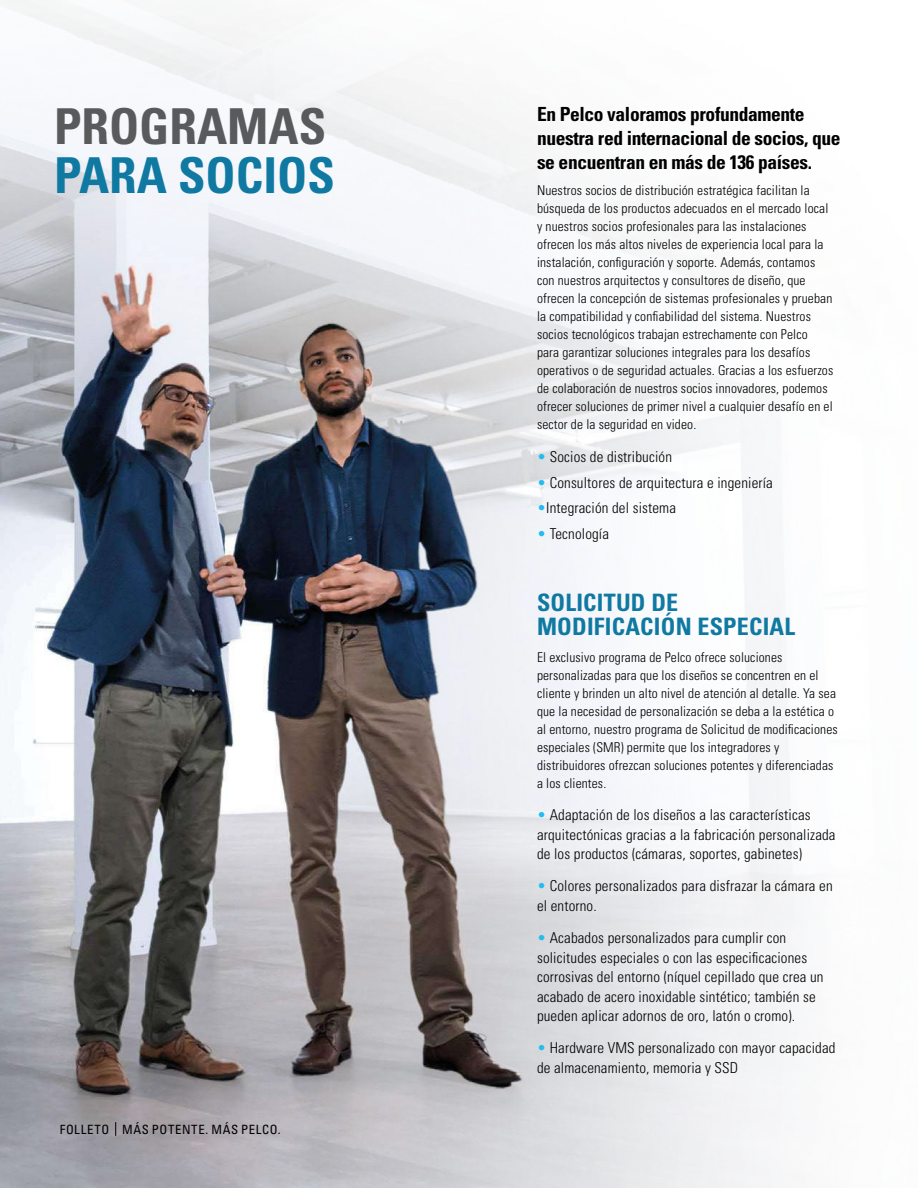
<style>
.page{position:relative;width:918px;height:1188px;background:#fff}
.page>*{position:absolute;margin:0;border:0;box-sizing:border-box;transform-origin:0 0}
.t1{font:700 condensed 49.5px "Univers LT Std";color:#0f79a2}
.t2{font:700 condensed 49.5px "Univers LT Std";color:#595a5c}
.t3{font:700 condensed 24px/24px "Univers LT Std";letter-spacing:.01em;color:#0f79a2}
.t4{font:700 condensed 19.5px/24px "Univers LT Std";letter-spacing:-.02em;color:#000}
.t5{font:300 condensed 15px/19.5px "Univers LT Std";letter-spacing:.01em;color:#000}
.t6{font:300 condensed 13.5px/18px "Univers LT Std";letter-spacing:.01em;color:#000}
.t7{font:condensed 12.75px "Univers LT Std";letter-spacing:.05em;color:#000}
.s1{color:#22bcef}
</style>
<div class="page">
<img style="left:0;top:0;width:799px;height:1188px">
<svg style="left:115px;top:1122px;width:1px;height:14px"></svg>
<h1 class="t2" style="left:54px;top:96px;width:274px">PROGRAMAS</h1>
<h1 class="t1" style="left:54px;top:145px;width:282px">PARA SOCIOS</h1>
<p class="t7" style="left:60px;top:1121px;width:222px">FOLLETO MÁS POTENTE. MÁS PELCO.</p>
<h3 class="t4" style="left:537px;top:102px;width:305px">En Pelco valoramos profundamente nuestra red internacional de socios, que se encuentran en más de 136 países.</h3>
<p class="t6" style="left:537px;top:182px;width:298px">Nuestros socios de distribución estratégica facilitan la búsqueda de los productos adecuados en el mercado local y nuestros socios profesionales para las instalaciones ofrecen los más altos niveles de experiencia local para la instalación, configuración y soporte. Además, contamos con nuestros arquitectos y consultores de diseño, que ofrecen la concepción de sistemas profesionales y prueban la compatibilidad y confiabilidad del sistema. Nuestros socios tecnológicos trabajan estrechamente con Pelco<br>para garantizar soluciones integrales para los desafíos operativos o de seguridad actuales. Gracias a los esfuerzos de colaboración de nuestros socios innovadores, podemos ofrecer soluciones de primer nivel a cualquier desafío en el sector de la seguridad en video.</p>
<p class="t5" style="left:537px;top:447px;width:136px"><span class="s1">•</span> Socios de distribución</p>
<p class="t5" style="left:537px;top:473px;width:237px"><span class="s1">•</span> Consultores de arquitectura e ingeniería</p>
<p class="t5" style="left:537px;top:498px;width:141px"><span class="s1">•</span>Integración del sistema</p>
<p class="t5" style="left:537px;top:524px;width:74px"><span class="s1">•</span> Tecnología</p>
<h2 class="t3" style="left:537px;top:591px;width:260px">SOLICITUD DE<br>MODIFICACIÓN ESPECIAL</h2>
<p class="t6" style="left:537px;top:648px;width:302px">El exclusivo programa de Pelco ofrece soluciones personalizadas para que los diseños se concentren en el cliente y brinden un alto nivel de atención al detalle. Ya sea que la necesidad de personalización se deba a la estética o al entorno, nuestro programa de Solicitud de modificaciones especiales (SMR) permite que los integradores y distribuidores ofrezcan soluciones potentes y diferenciadas a los clientes.</p>
<p class="t5" style="left:537px;top:805px;width:300px"><span class="s1">•</span> Adaptación de los diseños a las características arquitectónicas gracias a la fabricación personalizada de los productos (cámaras, soportes, gabinetes)</p>
<p class="t5" style="left:537px;top:876px;width:297px"><span class="s1">•</span> Colores personalizados para disfrazar la cámara en el entorno.</p>
<p class="t5" style="left:537px;top:928px;width:288px"><span class="s1">•</span> Acabados personalizados para cumplir con solicitudes especiales o con las especificaciones corrosivas del entorno (níquel cepillado que crea un acabado de acero inoxidable sintético; también se pueden aplicar adornos de oro, latón o cromo).</p>
<p class="t5" style="left:537px;top:1038px;width:300px"><span class="s1">•</span> Hardware VMS personalizado con mayor capacidad de almacenamiento, memoria y SSD</p>
</div>
